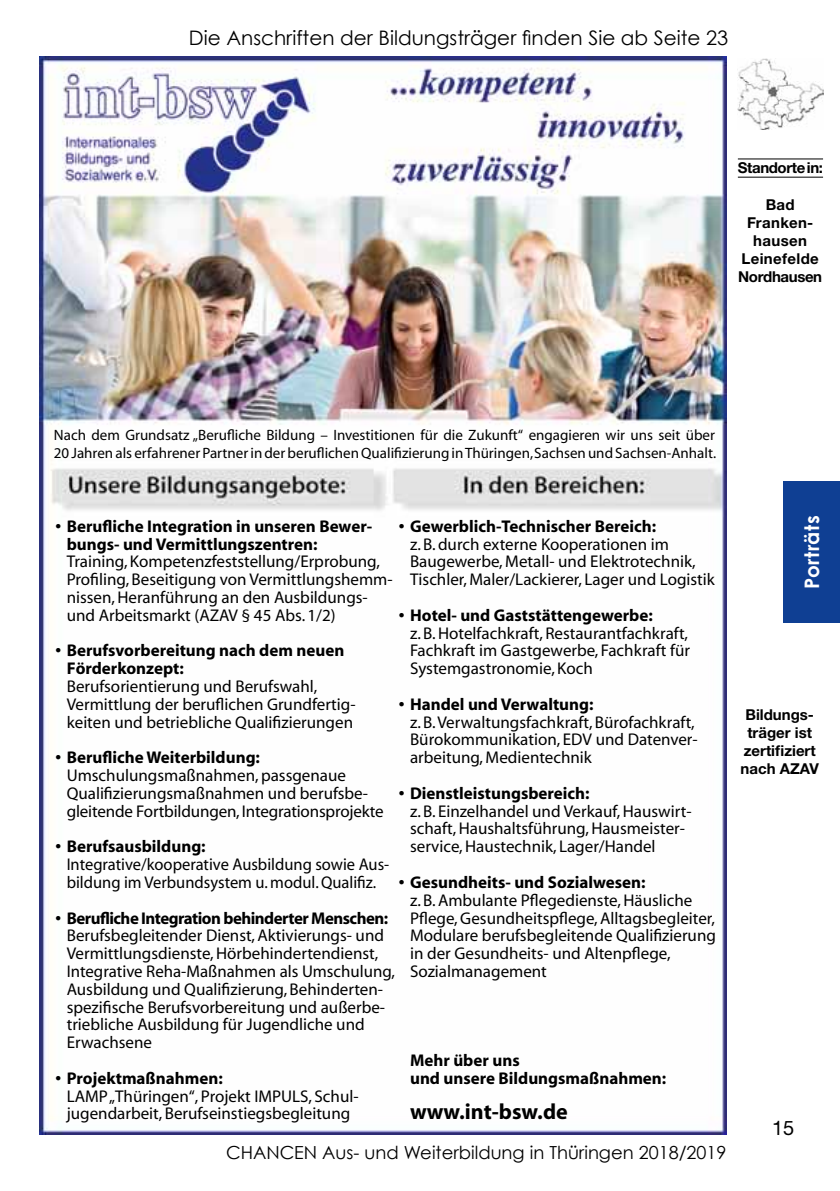
<style>
.page{position:relative;width:840px;height:1191px;background:#fff}
.page>*{position:absolute;margin:0;border:0;box-sizing:border-box;transform-origin:0 0}
.t1{font:700 22px "Myriad";color:#000}
.t2{font:20px "Century Gothic";color:#000}
.t3{font:700 20px "Century Gothic";letter-spacing:.025em;color:#fff}
.t4{font:20px "Helvetica Neue";color:#000}
.t5{font:18px "Century Gothic";color:#000}
.t6{font:17px/17.8px "Myriad";color:#000}
.t7{font:700 17px "Myriad";color:#000}
.t8{font:700 17px "Myriad";letter-spacing:-.03em;color:#000}
.t9{font:15px/18px "Myriad";color:#000}
.t10{font:700 15px/18px "Helvetica Neue";color:#000;text-align:center}
.t11{font:700 15px/18px "Helvetica Neue";letter-spacing:.025em;color:#000;text-align:center}
.t12{font:700 15px "Helvetica Neue";letter-spacing:-.025em;color:#000}
</style>
<div class="page">
<img style="left:737px;top:58px;width:85px;height:72px">
<div style="left:782px;top:481px;width:57px;height:142px;background:#0f3f93"></div>
<hr style="left:737px;top:158px;width:85px;height:1px;background:#000">
<hr style="left:737px;top:177px;width:85px;height:1px;background:#000">
<img style="left:40px;top:57px;width:686px;height:1077px">
<p class="t2" style="left:189px;top:25px;width:540px">Die Anschriften der Bildungsträger finden Sie ab Seite 23</p>
<p class="t12" style="left:737px;top:158px;width:87px">Standorte in:</p>
<p class="t11" style="left:737px;top:196px;width:85px">Bad<br>Franken&shy;hausen<br>Leinefelde<br>Nordhausen</p>
<p class="t9" style="left:54px;top:426px;width:663px">Nach dem Grundsatz „Berufliche Bildung – Investitionen für die Zukunft“ engagieren wir uns seit über<br>20 Jahren als erfahrener Partnerin der beruflichenQualifizierung inThüringen,Sachsen und Sachsen-Anhalt.</p>
<p class="t7" style="left:55px;top:517px;width:318px">• Berufliche Integration in unseren Bewer-</p>
<p class="t7" style="left:398px;top:517px;width:259px">• Gewerblich-Technischer Bereich:</p>
<p class="t7" style="left:67px;top:535px;width:252px">bungs- und Vermittlungszentren:</p>
<p class="t6" style="left:410px;top:536px;width:260px">z. B.durch externe Kooperationen im</p>
<p class="t6" style="left:67px;top:553px;width:314px">Training, Kompetenzfeststellung/Erprobung,</p>
<p class="t6" style="left:67px;top:553px;width:649px;text-indent:343px">Baugewerbe, Metall- und Elektrotechnik, Profiling, Beseitigung von Vermittlungshemm- Tischler, Maler/Lackierer, Lager und Logistik nissen,Heranführung an den Ausbildungs-<br>und Arbeitsmarkt (AZAV § 45 Abs. 1/2)</p>
<p class="t7" style="left:398px;top:606px;width:255px">• Hotel- und Gaststättengewerbe:</p>
<p class="t6" style="left:410px;top:625px;width:279px">z. B.Hotelfachkraft, Restaurantfachkraft,</p>
<p class="t7" style="left:55px;top:642px;width:290px">• Berufsvorbereitung nach dem neuen</p>
<p class="t6" style="left:410px;top:642px;width:281px">Fachkraft im Gastgewerbe, Fachkraft für</p>
<p class="t7" style="left:67px;top:660px;width:119px">Förderkonzept:</p>
<p class="t6" style="left:410px;top:660px;width:184px">Systemgastronomie, Koch</p>
<p class="t6" style="left:67px;top:678px;width:290px">Berufsorientierung und Berufswahl,<br>Vermittlung der beruflichen Grundfertig-</p>
<p class="t7" style="left:398px;top:695px;width:196px">• Handel und Verwaltung:</p>
<p class="t6" style="left:67px;top:714px;width:288px">keiten und betriebliche Qualifizierungen</p>
<p class="t6" style="left:410px;top:714px;width:289px">z. B.Verwaltungsfachkraft, Bürofachkraft,<br>Bürokommunikation, EDV und Datenver-</p>
<p class="t7" style="left:55px;top:749px;width:206px">• Berufliche Weiterbildung:</p>
<p class="t6" style="left:410px;top:749px;width:183px">arbeitung, Medientechnik</p>
<p class="t6" style="left:67px;top:767px;width:303px">Umschulungsmaßnahmen, passgenaue<br>Qualifizierungsmaßnahmen und berufsbe-</p>
<p class="t7" style="left:398px;top:784px;width:192px">• Dienstleistungsbereich:</p>
<p class="t6" style="left:67px;top:803px;width:318px">gleitende Fortbildungen, Integrationsprojekte</p>
<p class="t6" style="left:410px;top:803px;width:283px">z. B. Einzelhandel und Verkauf,Hauswirt&shy;schaft,Haushaltsführung,Hausmeister-</p>
<p class="t7" style="left:55px;top:838px;width:152px">• Berufsausbildung:</p>
<p class="t6" style="left:410px;top:838px;width:247px">service,Haustechnik, Lager/Handel</p>
<p class="t6" style="left:67px;top:856px;width:324px">Integrative/kooperative Ausbildung sowie Aus&shy;bildung im Verbundsystem u.modul.Qualifiz.</p>
<p class="t7" style="left:398px;top:873px;width:248px">• Gesundheits- und Sozialwesen:</p>
<p class="t6" style="left:410px;top:892px;width:283px">z. B.Ambulante Pflegedienste,Häusliche</p>
<p class="t8" style="left:55px;top:909px;width:334px">• Berufliche Integration behinderter Menschen:</p>
<p class="t6" style="left:410px;top:909px;width:306px">Pflege,Gesundheitspflege,Alltagsbegleiter,</p>
<p class="t6" style="left:67px;top:927px;width:319px">Berufsbegleitender Dienst,Aktivierungs- und</p>
<p class="t6" style="left:410px;top:927px;width:307px">Modulare berufsbegleitende Qualifizierung</p>
<p class="t6" style="left:67px;top:945px;width:313px">Vermittlungsdienste,Hörbehindertendienst,</p>
<p class="t6" style="left:67px;top:945px;width:605px;text-indent:343px">in der Gesundheits- und Altenpflege, Integrative Reha-Maßnahmen als Umschulung, Sozialmanagement<br>Ausbildung und Qualifizierung, Behinderten-<br>spezifische Berufsvorbereitung und außerbe-<br>triebliche Ausbildung für Jugendliche und<br>Erwachsene</p>
<p class="t7" style="left:410px;top:1051px;width:111px">Mehr über uns</p>
<p class="t7" style="left:55px;top:1069px;width:169px">• Projektmaßnahmen:</p>
<p class="t7" style="left:410px;top:1069px;width:258px">und unsere Bildungsmaßnahmen:</p>
<p class="t6" style="left:67px;top:1087px;width:293px">LAMP„Thüringen“, Projekt IMPULS, Schul&shy;jugendarbeit, Berufseinstiegsbegleitung</p>
<p class="t1" style="left:410px;top:1100px;width:159px">www.int-bsw.de</p>
<p class="t5" style="left:226px;top:1141px;width:501px">CHANCEN Aus- und Weiterbildung in Thüringen 2018/2019</p>
<p class="t3" style="left:798px;top:589px;width:75px;rotate:-90deg">Porträts</p>
<p class="t10" style="left:740px;top:705px;width:80px">Bildungs&shy;träger ist zertifiziert nach AZAV</p>
<p class="t4" style="left:771px;top:1115px;width:24px">15</p>
</div>
